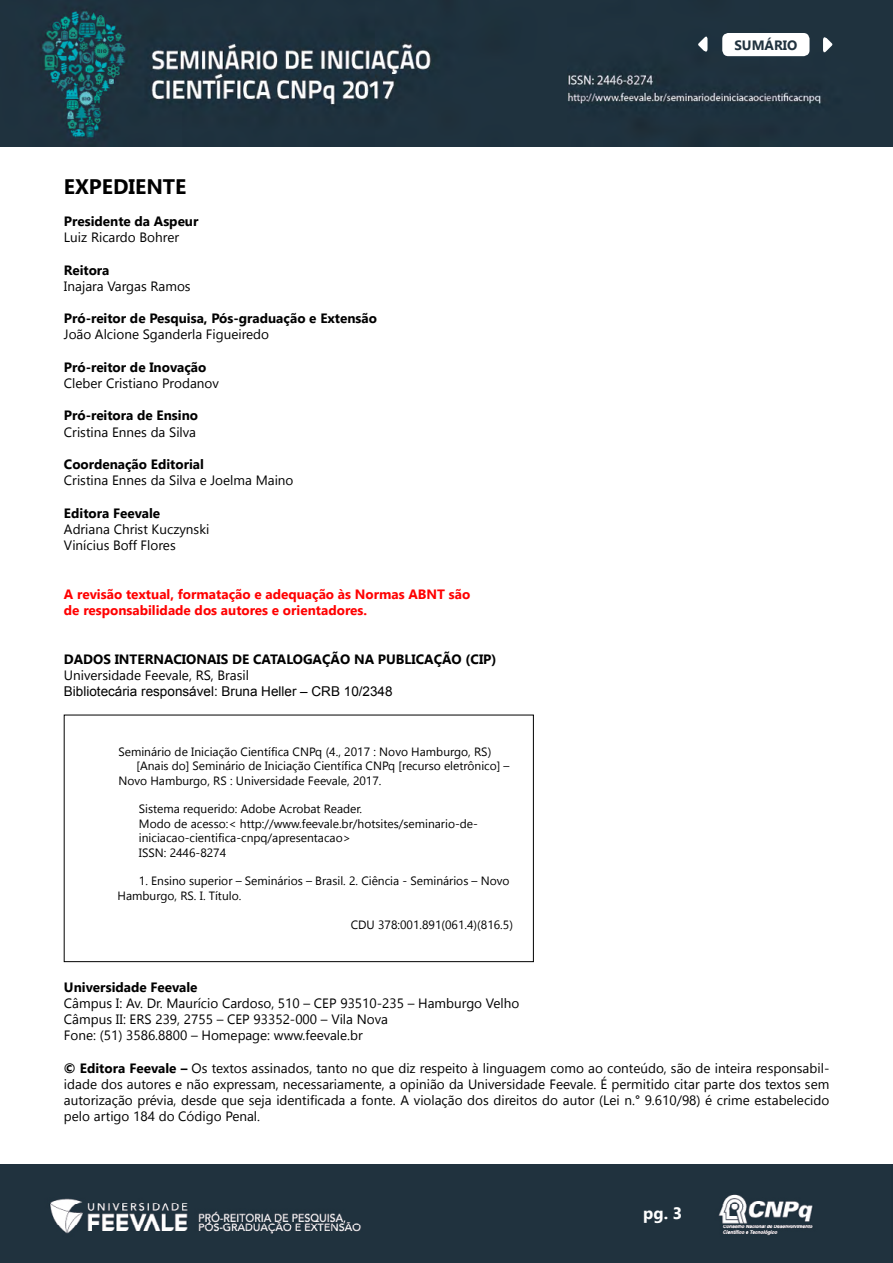
<style>
.page{position:relative;width:893px;height:1263px;background:#fff}
.page>*{position:absolute;margin:0;border:0;box-sizing:border-box;transform-origin:0 0}
.t1{font:700 21px "Nirmala UI";color:#000}
.t2{font:700 16.5px "Nirmala UI";color:#fff}
.t3{font:13.5px/16.2px "Nirmala UI";color:#000}
.t4{font:700 13.5px "Nirmala UI";color:#000}
.t5{font:700 13.5px/16.2px "Nirmala UI";color:#f00}
.t6{font:13.5px "Arial";color:#000}
.t7{font:700 13.5px "Nirmala UI";color:#20323e}
.t8{font:12px/14.4px "Nirmala UI";color:#000}
.s1{font-weight:700}
</style>
<div class="page">
<img style="left:0;top:1164px;width:892px;height:99px">
<img style="left:0;top:0;width:893px;height:147px">
<div style="left:722px;top:33px;width:87px;height:23px;background:#fff;border-radius:6px"></div>
<svg style="left:823px;top:34px;width:10px;height:20px"></svg>
<svg style="left:697px;top:35px;width:10px;height:19px"></svg>
<div style="left:64px;top:715px;width:470px;height:247px;border:1px solid #000"></div>
<h1 class="t1" style="left:64px;top:170px;width:124px">EXPEDIENTE</h1>
<p class="t4" style="left:64px;top:211px;width:136px">Presidente da Aspeur</p>
<p class="t3" style="left:64px;top:229px;width:117px">Luiz Ricardo Bohrer</p>
<p class="t4" style="left:64px;top:259px;width:47px">Reitora</p>
<p class="t3" style="left:64px;top:277px;width:128px">Inajara Vargas Ramos</p>
<p class="t4" style="left:64px;top:308px;width:315px">Pró-reitor de Pesquisa, Pós-graduação e Extensão</p>
<p class="t3" style="left:64px;top:326px;width:207px">João Alcione Sganderla Figueiredo</p>
<p class="t4" style="left:64px;top:357px;width:144px">Pró-reitor de Inovação</p>
<p class="t3" style="left:64px;top:374px;width:156px">Cleber Cristiano Prodanov</p>
<p class="t4" style="left:64px;top:405px;width:136px">Pró-reitora de Ensino</p>
<p class="t3" style="left:64px;top:423px;width:134px">Cristina Ennes da Silva</p>
<p class="t4" style="left:64px;top:454px;width:142px">Coordenação Editorial</p>
<p class="t3" style="left:64px;top:472px;width:231px">Cristina Ennes da Silva e Joelma Maino</p>
<p class="t4" style="left:64px;top:502px;width:98px">Editora Feevale</p>
<p class="t3" style="left:64px;top:520px;width:147px">Adriana Christ Kuczynski<br>Vinícius Boff Flores</p>
<p class="t5" style="left:64px;top:585px;width:408px">A revisão textual, formatação e adequação às Normas ABNT são de responsabilidade dos autores e orientadores.</p>
<p class="t4" style="left:64px;top:648px;width:434px">DADOS INTERNACIONAIS DE CATALOGAÇÃO NA PUBLICAÇÃO (CIP)</p>
<p class="t3" style="left:64px;top:666px;width:187px">Universidade Feevale, RS, Brasil</p>
<p class="t6" style="left:64px;top:682px;width:330px">Bibliotecária responsável: Bruna Heller – CRB 10/2348</p>
<p class="t8" style="left:118px;top:744px;width:374px">Seminário de Iniciação Científica CNPq (4., 2017 : Novo Hamburgo, RS)</p>
<p class="t8" style="left:136px;top:758px;width:375px">[Anais do] Seminário de Iniciação Científica CNPq [recurso eletrônico] –</p>
<p class="t8" style="left:118px;top:772px;width:265px">Novo Hamburgo, RS : Universidade Feevale, 2017.</p>
<p class="t8" style="left:139px;top:801px;width:341px">Sistema requerido: Adobe Acrobat Reader.<br>Modo de acesso:&lt; http://www.feevale.br/hotsites/seminario-de&shy;iniciacao-cientifica-cnpq/apresentacao&gt;<br>ISSN: 2446-8274</p>
<p class="t8" style="left:118px;top:873px;width:393px;text-indent:21px">1. Ensino superior – Seminários – Brasil. 2. Ciência - Seminários – Novo<br>Hamburgo, RS. I. Título.</p>
<p class="t8" style="left:351px;top:916px;width:164px">CDU 378:001.891(061.4)(816.5)</p>
<p class="t7" style="left:734px;top:34px;width:65px">SUMÁRIO</p>
<p class="t4" style="left:64px;top:976px;width:135px">Universidade Feevale</p>
<p class="t3" style="left:64px;top:994px;width:457px">Câmpus I: Av. Dr. Maurício Cardoso, 510 – CEP 93510-235 – Hamburgo Velho<br>Câmpus II: ERS 239, 2755 – CEP 93352-000 – Vila Nova<br>Fone: (51) 3586.8800 – Homepage: www.feevale.br</p>
<p class="t3" style="left:64px;top:1059px;width:767px;text-align:justify"><span class="s1">© Editora Feevale –</span> Os textos assinados, tanto no que diz respeito à linguagem como ao conteúdo, são de inteira responsabil&shy;idade dos autores e não expressam, necessariamente, a opinião da Universidade Feevale. É permitido citar parte dos textos sem autorização prévia, desde que seja identificada a fonte. A violação dos direitos do autor (Lei n.° 9.610/98) é crime estabelecido pelo artigo 184 do Código Penal.</p>
<p class="t2" style="left:643px;top:1200px;width:40px">pg. 3</p>
</div>
